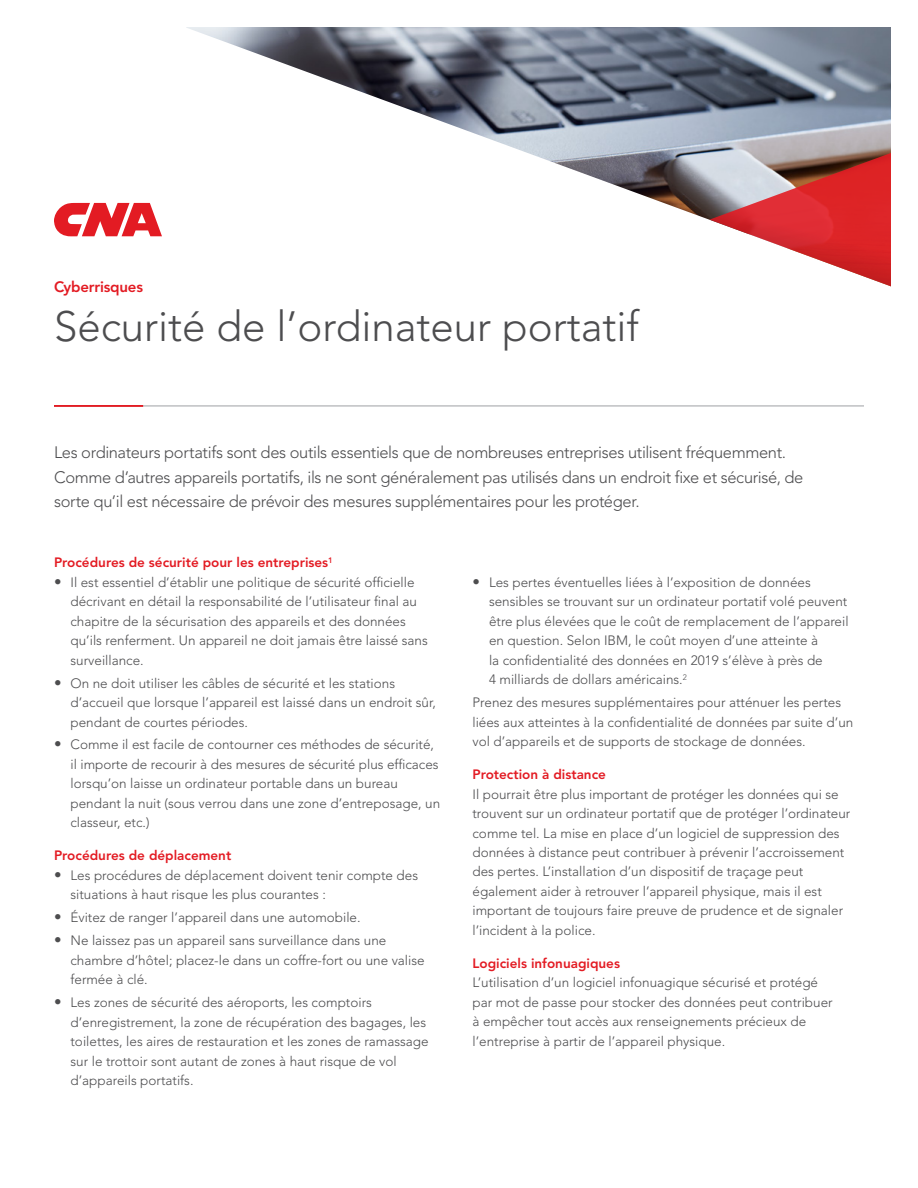
<style>
.page{position:relative;width:918px;height:1188px;background:#fff}
.page>*{position:absolute;margin:0;border:0;box-sizing:border-box;transform-origin:0 0}
.t1{font:300 42px "Avenir LT Std";color:#4d4d4f}
.t2{font:300 16.5px/24.6px "Avenir LT Std";letter-spacing:-.02em;color:#4d4d4f}
.t3{font:800 15px "Avenir LT Std";letter-spacing:-.015em;color:#e31b23}
.t4{font:300 13.5px/19.5px "Avenir LT Std";color:#4d4d4f}
.t5{font:800 13.5px "Avenir LT Std";color:#e31b23}
.s1{font-weight:800;font-size:15px}
</style>
<div class="page">
<img style="left:186px;top:27px;width:705px;height:193px">
<svg style="left:710px;top:153px;width:181px;height:133px"></svg>
<svg style="left:54px;top:203px;width:108px;height:33px"></svg>
<hr style="left:54px;top:406px;width:810px;height:1px;background:#9fa1a4">
<hr style="left:54px;top:405px;width:89px;height:2px;background:#e31b23">
<p class="t3" style="left:54px;top:278px;width:91px">Cyberrisques</p>
<h1 class="t1" style="left:54px;top:302px;width:587px">Sécurité de l’ordinateur portatif</h1>
<p class="t2" style="left:54px;top:440px;width:751px">Les ordinateurs portatifs sont des outils essentiels que de nombreuses entreprises utilisent fréquemment.<br>Comme d’autres appareils portatifs, ils ne sont généralement pas utilisés dans un endroit fixe et sécurisé, de sorte qu’il est nécessaire de prévoir des mesures supplémentaires pour les protéger.</p>
<p class="t5" style="left:54px;top:554px;width:280px">Procédures de sécurité pour les entreprises<sup>1</sup></p>
<p class="t4" style="left:70px;top:572px;width:359px;text-indent:-16px"><span class="s1">•</span> Il est essentiel d’établir une politique de sécurité officielle décrivant en détail la responsabilité de l’utilisateur final au chapitre de la sécurisation des appareils et des données qu’ils renferment. Un appareil ne doit jamais être laissé sans surveillance.</p>
<p class="t4" style="left:70px;top:673px;width:367px;text-indent:-16px"><span class="s1">•</span> On ne doit utiliser les câbles de sécurité et les stations d’accueil que lorsque l’appareil est laissé dans un endroit sûr, pendant de courtes périodes.</p>
<p class="t4" style="left:70px;top:735px;width:371px;text-indent:-16px"><span class="s1">•</span> Comme il est facile de contourner ces méthodes de sécurité, il importe de recourir à des mesures de sécurité plus efficaces lorsqu’on laisse un ordinateur portable dans un bureau pendant la nuit (sous verrou dans une zone d’entreposage, un classeur, etc.)</p>
<p class="t5" style="left:54px;top:848px;width:179px">Procédures de déplacement</p>
<p class="t4" style="left:70px;top:866px;width:349px;text-indent:-16px"><span class="s1">•</span> Les procédures de déplacement doivent tenir compte des situations à haut risque les plus courantes :</p>
<p class="t4" style="left:54px;top:908px;width:308px"><span class="s1">•</span> Évitez de ranger l’appareil dans une automobile.</p>
<p class="t4" style="left:70px;top:931px;width:356px;text-indent:-16px"><span class="s1">•</span> Ne laissez pas un appareil sans surveillance dans une chambre d’hôtel; placez-le dans un coffre-fort ou une valise fermée à clé.</p>
<p class="t4" style="left:70px;top:993px;width:360px;text-indent:-16px"><span class="s1">•</span> Les zones de sécurité des aéroports, les comptoirs d’enregistrement, la zone de récupération des bagages, les toilettes, les aires de restauration et les zones de ramassage sur le trottoir sont autant de zones à haut risque de vol d’appareils portatifs.</p>
<p class="t4" style="left:489px;top:572px;width:361px;text-indent:-16px"><span class="s1">•</span> Les pertes éventuelles liées à l’exposition de données sensibles se trouvant sur un ordinateur portatif volé peuvent être plus élevées que le coût de remplacement de l’appareil en question. Selon IBM, le coût moyen d’une atteinte à<br>la confidentialité des données en 2019 s’élève à près de<br>4 milliards de dollars américains.<sup>2</sup></p>
<p class="t4" style="left:472px;top:693px;width:382px">Prenez des mesures supplémentaires pour atténuer les pertes liées aux atteintes à la confidentialité de données par suite d’un vol d’appareils et de supports de stockage de données.</p>
<p class="t5" style="left:472px;top:766px;width:135px">Protection à distance</p>
<p class="t4" style="left:472px;top:784px;width:379px">Il pourrait être plus important de protéger les données qui se trouvent sur un ordinateur portatif que de protéger l’ordinateur comme tel. La mise en place d’un logiciel de suppression des données à distance peut contribuer à prévenir l’accroissement des pertes. L’installation d’un dispositif de traçage peut également aider à retrouver l’appareil physique, mais il est important de toujours faire preuve de prudence et de signaler l’incident à la police.</p>
<p class="t5" style="left:472px;top:955px;width:149px">Logiciels infonuagiques</p>
<p class="t4" style="left:472px;top:973px;width:362px">L’utilisation d’un logiciel infonuagique sécurisé et protégé par mot de passe pour stocker des données peut contribuer à empêcher tout accès aux renseignements précieux de l’entreprise à partir de l’appareil physique.</p>
</div>
